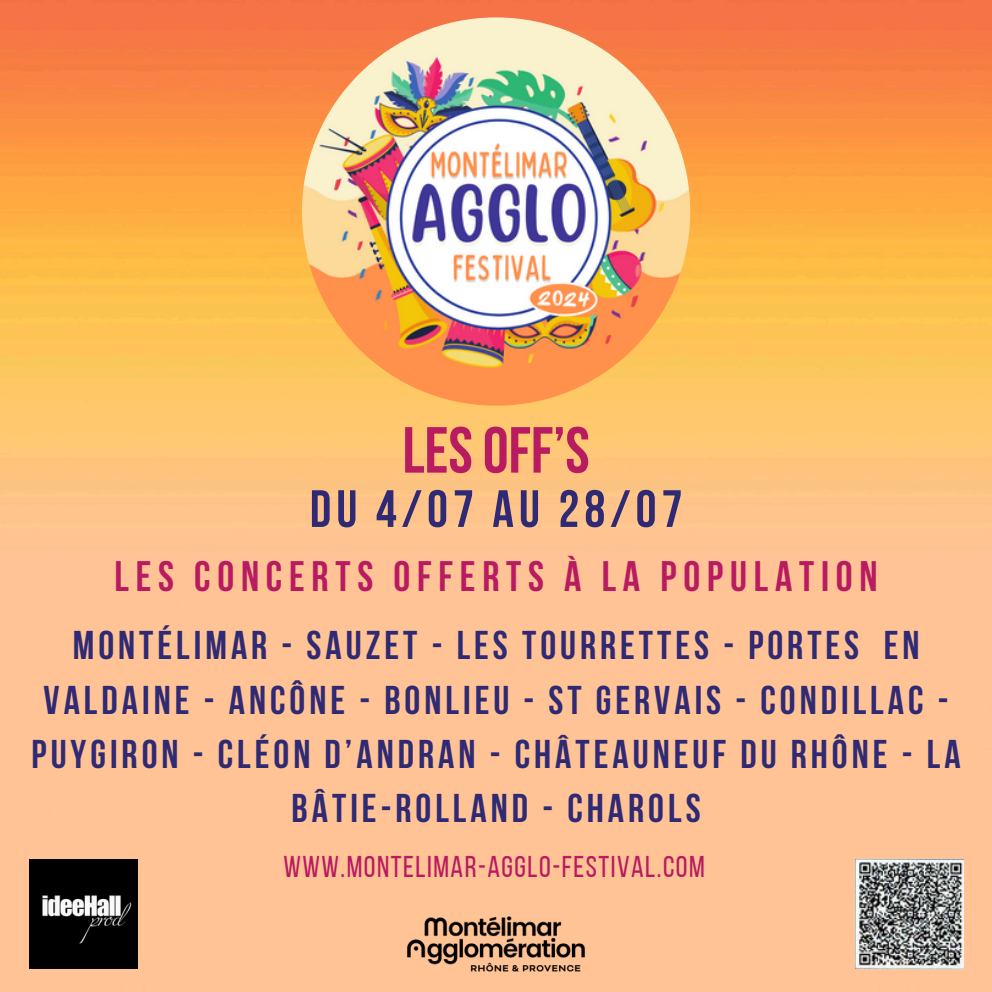
<style>
.page{position:relative;width:992px;height:992px;background:#fff}
.page>*{position:absolute;margin:0;border:0;box-sizing:border-box;transform-origin:0 0}
.t1{font:700 65px "Bebas Neue";color:#b81b60}
.t2{font:700 52.5px "Bebas Neue";letter-spacing:.1em;color:#2f2a73}
.t3{font:700 42.5px "Bebas Neue";letter-spacing:.16em;color:#b81b60}
.t4{font:700 40px/54.5px "Bebas Neue";letter-spacing:.1em;color:#2f2a73;text-align:center}
.t5{font:30px "Bebas Neue";letter-spacing:.05em;color:#b81b60}
</style>
<div class="page">
<img style="left:0;top:0;width:992px;height:992px">
<img style="left:855px;top:859px;width:109px;height:109px">
<img style="left:29px;top:859px;width:109px;height:109px">
<img style="left:302px;top:17px;width:388px;height:389px;border-radius:50%">
<img style="left:375px;top:874px;width:242px;height:118px">
<p class="t1" style="left:402px;top:424px;width:189px">LESOFF’S</p>
<h3 class="t2" style="left:310px;top:487px;width:374px">DU 4/07 AU 28/07</h3>
<p class="t3" style="left:114px;top:559px;width:765px">LES CONCERTS OFFERTS À LA POPULATION</p>
<p class="t4" style="left:32px;top:622px;width:930px">MONTÉLIMAR - SAUZET - LES TOURRETTES - PORTES EN VALDAINE - ANCÔNE - BONLIEU - ST GERVAIS - CONDILLAC - PUYGIRON - CLÉON D’ANDRAN - CHÂTEAUNEUF DU RHÔNE - LA BÂTIE-ROLLAND - CHAROLS</p>
<h2 class="t5" style="left:284px;top:855px;width:423px">WWW.MONTELIMAR-AGGLO-FESTIVAL.COM</h2>
</div>
